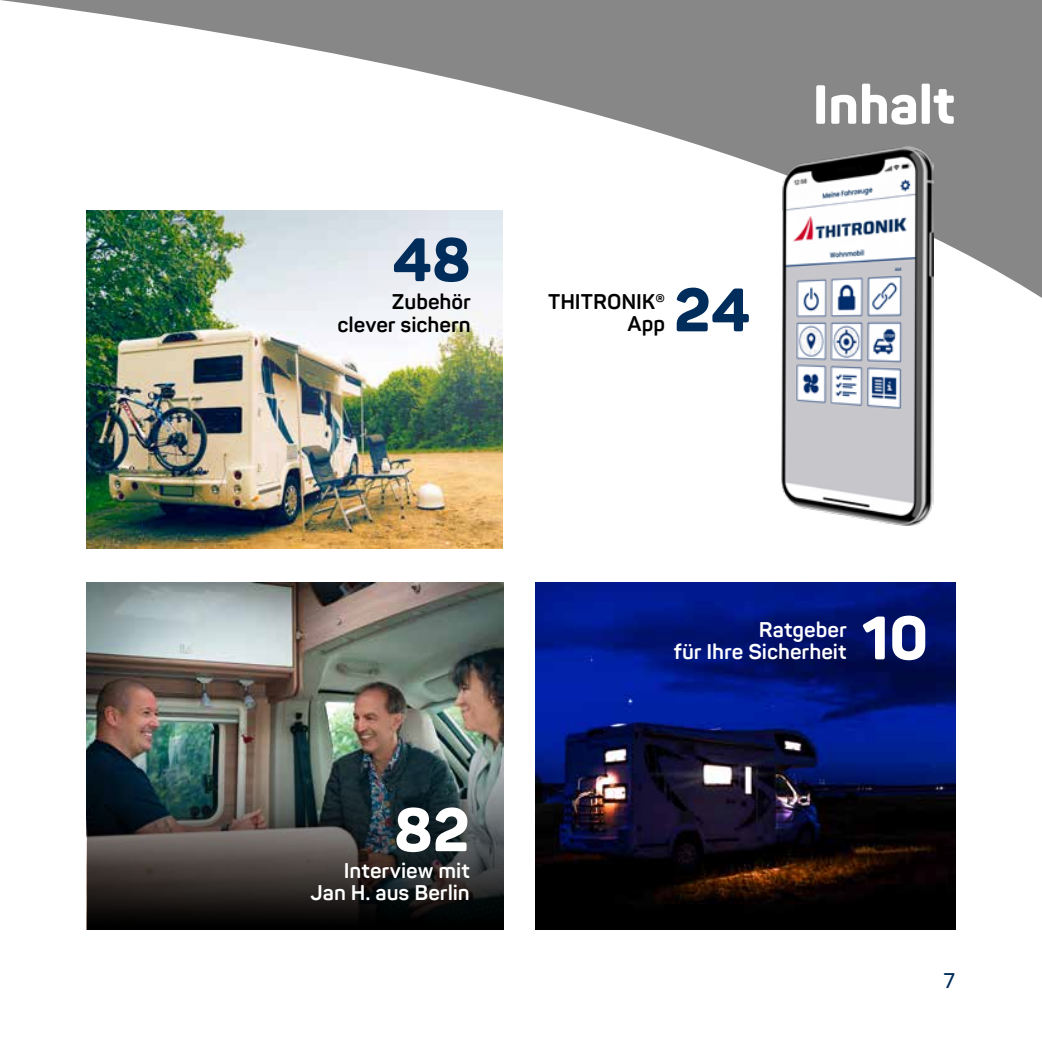
<style>
.page{position:relative;width:1042px;height:1042px;background:#fff}
.page>*{position:absolute;margin:0;border:0;box-sizing:border-box;transform-origin:0 0}
.t1{font:800 60.38px "Panton";color:#002d5c}
.t2{font:800 60.38px "Panton";color:#fff}
.t3{font:800 54.25px "Panton";color:#fff}
.t4{font:700 21px/22.8px "Panton";color:#fff;text-align:right}
.t5{font:700 21px/22.8px "Panton";color:#000;text-align:right}
.t6{font:600 21px "Panton";color:#002d5c}
</style>
<div class="page">
<svg style="left:1px;top:0;width:1041px;height:308px"></svg>
<img style="left:87px;top:210px;width:416px;height:339px">
<img style="left:87px;top:582px;width:417px;height:141px">
<img style="left:87px;top:723px;width:417px;height:206px">
<img style="left:535px;top:583px;width:420px;height:346px">
<img style="left:781px;top:146px;width:152px;height:379px">
<h1 class="t1" style="left:392px;top:221px;width:80px">48</h1>
<p class="t5" style="left:337px;top:290px;width:135px">Zubehör clever sichern</p>
<p class="t5" style="left:548px;top:290px;width:119px">THITRONIK®<br>App</p>
<h1 class="t1" style="left:674px;top:271px;width:78px">24</h1>
<h2 class="t3" style="left:813px;top:70px;width:144px">Inhalt</h2>
<h1 class="t2" style="left:394px;top:791px;width:77px">82</h1>
<p class="t4" style="left:311px;top:858px;width:161px">Interview mit<br>Jan H. aus Berlin</p>
<p class="t4" style="left:674px;top:618px;width:174px">Ratgeber<br>für Ihre Sicherheit</p>
<h1 class="t2" style="left:862px;top:599px;width:68px">10</h1>
<p class="t6" style="left:943px;top:967px;width:13px">7</p>
</div>
